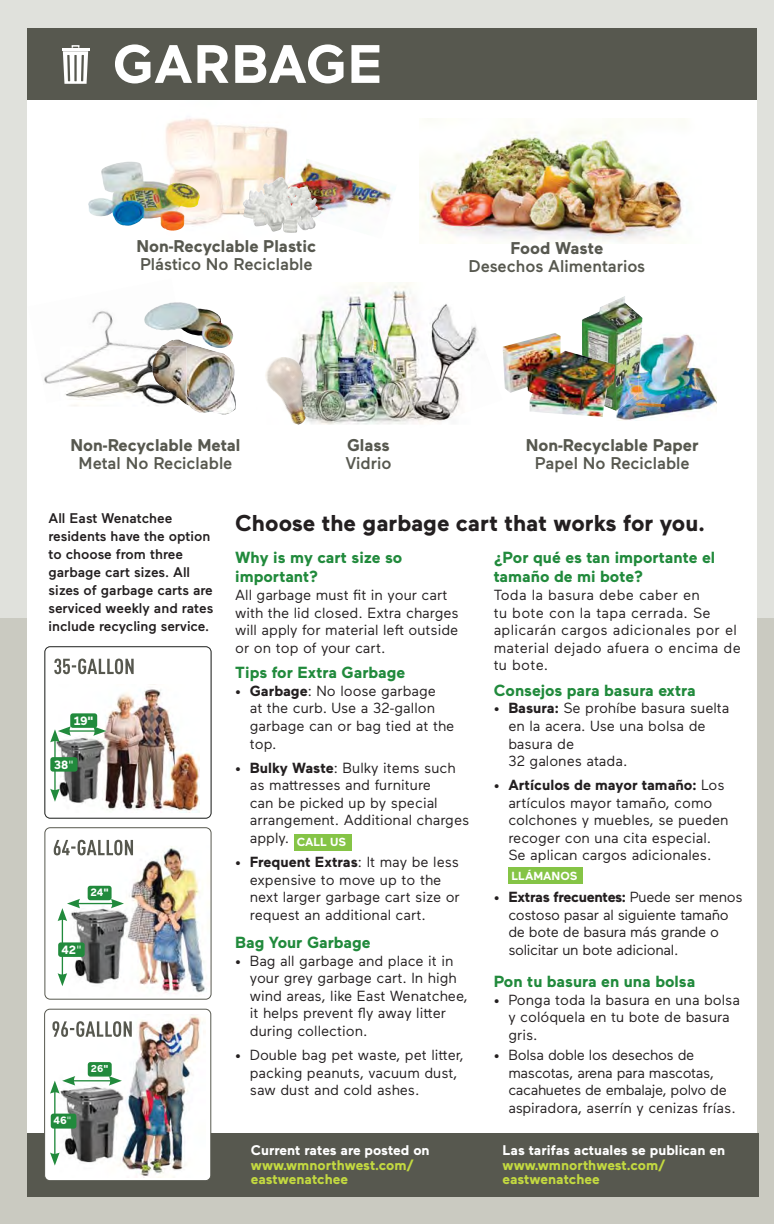
<style>
.page{position:relative;width:774px;height:1224px;background:#fff}
.page>*{position:absolute;margin:0;border:0;box-sizing:border-box;transform-origin:0 0}
.t1{font:700 54px "Maax";letter-spacing:.015em;color:#fff}
.t2{font:700 22.8px "Maax";color:#231f20}
.t3{font:500 17px "Maax";color:#57584f}
.t4{font:700 17px "Maax";color:#57584f}
.t5{font:700 16px/19px "Maax";color:#218a3c}
.t6{font:14.6px/17.6px "Maax";color:#231f20}
.t7{font:14.6px/17.6px "Maax";letter-spacing:-.02em;color:#231f20}
.t8{font:14.6px/17.6px "Maax";letter-spacing:.02em;color:#231f20}
.t9{font:500 14px/18px "Maax";color:#231f20}
.t10{font:700 14px/14.6px "Maax";color:#c3d940}
.t11{font:700 14px "Maax";color:#fff}
.t12{font:700 12px "Maax";color:#fff}
.t13{font:700 11.8px "Maax";color:#fff}
.t14{font:700 10.6px "Maax";color:#fff}
.t15{font:700 10px "Maax";color:#fff}
.s1{font-weight:400}
.s2{font-weight:700}
</style>
<div class="page">
<div style="left:0;top:602px;width:773px;height:622px;background:#cacac1"></div>
<div style="left:0;top:0;width:773px;height:617px;background:#e0e1dc"></div>
<div style="left:27px;top:53px;width:729px;height:1108px;background:#fff"></div>
<div style="left:27px;top:28px;width:729px;height:72px;background:#57584f"></div>
<hr style="left:62px;top:48px;width:27px;height:2px;background:#fff">
<svg style="left:63px;top:45px;width:25px;height:39px"></svg>
<img style="left:142px;top:118px;width:146px;height:113px">
<img style="left:306px;top:159px;width:90px;height:55px">
<img style="left:278px;top:155px;width:28px;height:22px">
<img style="left:94px;top:162px;width:37px;height:39px">
<img style="left:243px;top:177px;width:78px;height:56px">
<img style="left:293px;top:282px;width:118px;height:143px">
<div style="left:508px;top:868px;width:74px;height:16px;background:#85c446"></div>
<div style="left:293px;top:835px;width:58px;height:16px;background:#85c446"></div>
<img style="left:586px;top:312px;width:29px;height:6px">
<img style="left:616px;top:333px;width:100px;height:88px">
<img style="left:615px;top:333px;width:26px;height:78px">
<img style="left:502px;top:339px;width:113px;height:78px">
<img style="left:470px;top:326px;width:9px;height:25px">
<img style="left:384px;top:296px;width:86px;height:129px">
<img style="left:265px;top:357px;width:40px;height:68px">
<img style="left:44px;top:302px;width:139px;height:101px">
<img style="left:144px;top:302px;width:35px;height:17px">
<img style="left:161px;top:339px;width:75px;height:76px">
<img style="left:151px;top:346px;width:35px;height:59px">
<img style="left:419px;top:124px;width:268px;height:120px">
<div style="left:28px;top:1133px;width:730px;height:64px;background:#57584f"></div>
<img style="left:44px;top:646px;width:167px;height:173px">
<div style="left:70px;top:713px;width:27px;height:15px;background:#218a3c;border-radius:3px"></div>
<div style="left:50px;top:757px;width:27px;height:15px;background:#218a3c;border-radius:3px"></div>
<img style="left:74px;top:846px;width:131px;height:148px">
<div style="left:44px;top:827px;width:167px;height:173px;border:1px solid #57584f;border-radius:5px"></div>
<svg style="left:54px;top:840px;width:79px;height:15px"></svg>
<div style="left:88px;top:886px;width:23px;height:14px;background:#218a3c;border-radius:3px"></div>
<hr style="left:77px;top:903px;width:37px;height:1px;background:#218a3c">
<svg style="left:111px;top:899px;width:13px;height:9px"></svg>
<hr style="left:62px;top:918px;width:1px;height:58px;background:#218a3c">
<svg style="left:58px;top:973px;width:9px;height:13px"></svg>
<svg style="left:58px;top:899px;width:22px;height:22px"></svg>
<div style="left:58px;top:942px;width:27px;height:15px;background:#218a3c;border-radius:3px"></div>
<div style="left:45px;top:1009px;width:166px;height:172px;background:#fff;border-radius:5px"></div>
<img style="left:56px;top:1015px;width:149px;height:163px">
<div style="left:44px;top:1009px;width:167px;height:172px;border:1px solid #57584f;border-radius:5px"></div>
<svg style="left:52px;top:1021px;width:80px;height:16px"></svg>
<hr style="left:72px;top:1080px;width:40px;height:1px;background:#218a3c">
<svg style="left:109px;top:1076px;width:13px;height:10px"></svg>
<hr style="left:54px;top:1091px;width:1px;height:65px;background:#218a3c">
<svg style="left:50px;top:1152px;width:10px;height:14px"></svg>
<svg style="left:50px;top:1076px;width:25px;height:18px"></svg>
<div style="left:88px;top:1062px;width:24px;height:15px;background:#218a3c;border-radius:3px"></div>
<div style="left:51px;top:1114px;width:25px;height:15px;background:#218a3c;border-radius:3px"></div>
<h1 class="t1" style="left:113px;top:44px;width:271px">GARBAGE</h1>
<p class="t4" style="left:136px;top:240px;width:181px">Non Recyclable Plastic</p>
<p class="t3" style="left:140px;top:258px;width:174px">Plástico No Reciclable</p>
<p class="t4" style="left:169px;top:240px;width:6px">-</p>
<p class="t4" style="left:510px;top:241px;width:94px">Food Waste</p>
<p class="t3" style="left:468px;top:259px;width:178px">Desechos Alimentarios</p>
<p class="t4" style="left:70px;top:439px;width:171px">Non-Recyclable Metal</p>
<p class="t3" style="left:79px;top:457px;width:155px">Metal No Reciclable</p>
<p class="t4" style="left:347px;top:439px;width:44px">Glass</p>
<p class="t3" style="left:345px;top:457px;width:47px">Vidrio</p>
<p class="t4" style="left:525px;top:439px;width:174px">Non-Recyclable Paper</p>
<p class="t3" style="left:534px;top:457px;width:156px">Papel No Reciclable</p>
<p class="t9" style="left:49px;top:510px;width:166px">All East Wenatchee residents have the option to choose from three garbage cart sizes. All sizes of garbage carts are serviced weekly and rates include recycling service.</p>
<p class="t12" style="left:74px;top:716px;width:21px">19"</p>
<p class="t12" style="left:54px;top:760px;width:21px">38<span class="s1">"</span></p>
<p class="t14" style="left:90px;top:889px;width:20px">24"</p>
<p class="t12" style="left:61px;top:945px;width:22px">42<span class="s1">"</span></p>
<p class="t14" style="left:53px;top:1117px;width:19px">46<span class="s1">"</span></p>
<p class="t15" style="left:91px;top:1065px;width:19px">26"</p>
<h2 class="t2" style="left:235px;top:514px;width:470px">Choose the garbage cart that works for you.</h2>
<p class="t5" style="left:235px;top:550px;width:168px">Why is my cart size so important?</p>
<p class="t6" style="left:235px;top:587px;width:225px">All garbage must fit in your cart with the lid closed. Extra charges will apply for material left outside or on top of your cart.</p>
<p class="t5" style="left:235px;top:664px;width:171px">Tips for Extra Garbage</p>
<p class="t6" style="left:250px;top:683px;width:206px;text-indent:-15px">• <span class="s2">Garbage</span>: No loose garbage<br>at the curb. Use a 32-gallon garbage can or bag tied at the top.</p>
<p class="t6" style="left:250px;top:760px;width:221px;text-indent:-15px">• <span class="s2">Bulky Waste</span>: Bulky items such as mattresses and furniture<br>can be picked up by special arrangement. Additional charges apply. <sub>CALL</sub> <sub>US</sub></p>
<p class="t6" style="left:250px;top:854px;width:211px;text-indent:-15px">• <span class="s2">Frequent Extras</span>: It may be less expensive to move up to the next larger garbage cart size or request an additional cart.</p>
<p class="t5" style="left:235px;top:934px;width:137px">Bag Your Garbage</p>
<p class="t6" style="left:250px;top:953px;width:219px;text-indent:-15px">• Bag all garbage and place it in your grey garbage cart. In high wind areas, like East Wenatchee, it helps prevent fly away litter during collection.</p>
<p class="t6" style="left:250px;top:1047px;width:215px;text-indent:-15px">• Double bag pet waste, pet litter, packing peanuts, vacuum dust, saw dust and cold ashes.</p>
<p class="t11" style="left:251px;top:1145px;width:180px">Current rates are posted on</p>
<p class="t10" style="left:251px;top:1159px;width:164px">www.wmnorthwest.com/ eastwenatchee</p>
<p class="t5" style="left:493px;top:550px;width:223px">¿Por qué es tan importante el tamaño de mi bote?</p>
<p class="t8" style="left:493px;top:587px;width:248px">Toda la basura debe caber en<br>tu bote con la tapa cerrada. Se aplicarán cargos adicionales por el material dejado afuera o encima de tu bote.</p>
<p class="t5" style="left:493px;top:682px;width:203px">Consejos para basura extra</p>
<p class="t6" style="left:508px;top:701px;width:222px;text-indent:-15px">• <span class="s2">Basura:</span> Se prohíbe basura suelta en la acera. Use una bolsa de basura de<br>32 galones atada.</p>
<p class="t6" style="left:508px;top:777px;width:222px;text-indent:-15px">• <span class="s2">Artículos de mayor tamaño:</span> Los artículos mayor tamaño, como colchones y muebles, se pueden recoger con una cita especial.<br>Se aplican cargos adicionales.</p>
<p class="t13" style="left:511px;top:871px;width:67px">LLÁMANOS</p>
<p class="t7" style="left:508px;top:889px;width:235px;text-indent:-15px">• <span class="s2">Extras frecuentes:</span> Puede ser menos costoso pasar al siguiente tamaño de bote de basura más grande o solicitar un bote adicional.</p>
<p class="t5" style="left:493px;top:973px;width:203px">Pon tu basura en una bolsa</p>
<p class="t6" style="left:508px;top:992px;width:233px;text-indent:-15px">• Ponga toda la basura en una bolsa y colóquela en tu bote de basura gris.</p>
<p class="t7" style="left:508px;top:1047px;width:229px;text-indent:-15px">• Bolsa doble los desechos de mascotas, arena para mascotas, cacahuetes de embalaje, polvo de aspiradora, aserrín y cenizas frías.</p>
<p class="t11" style="left:502px;top:1145px;width:224px">Las tarifas actuales se publican en</p>
<p class="t10" style="left:502px;top:1159px;width:164px">www.wmnorthwest.com/ eastwenatchee</p>
</div>
